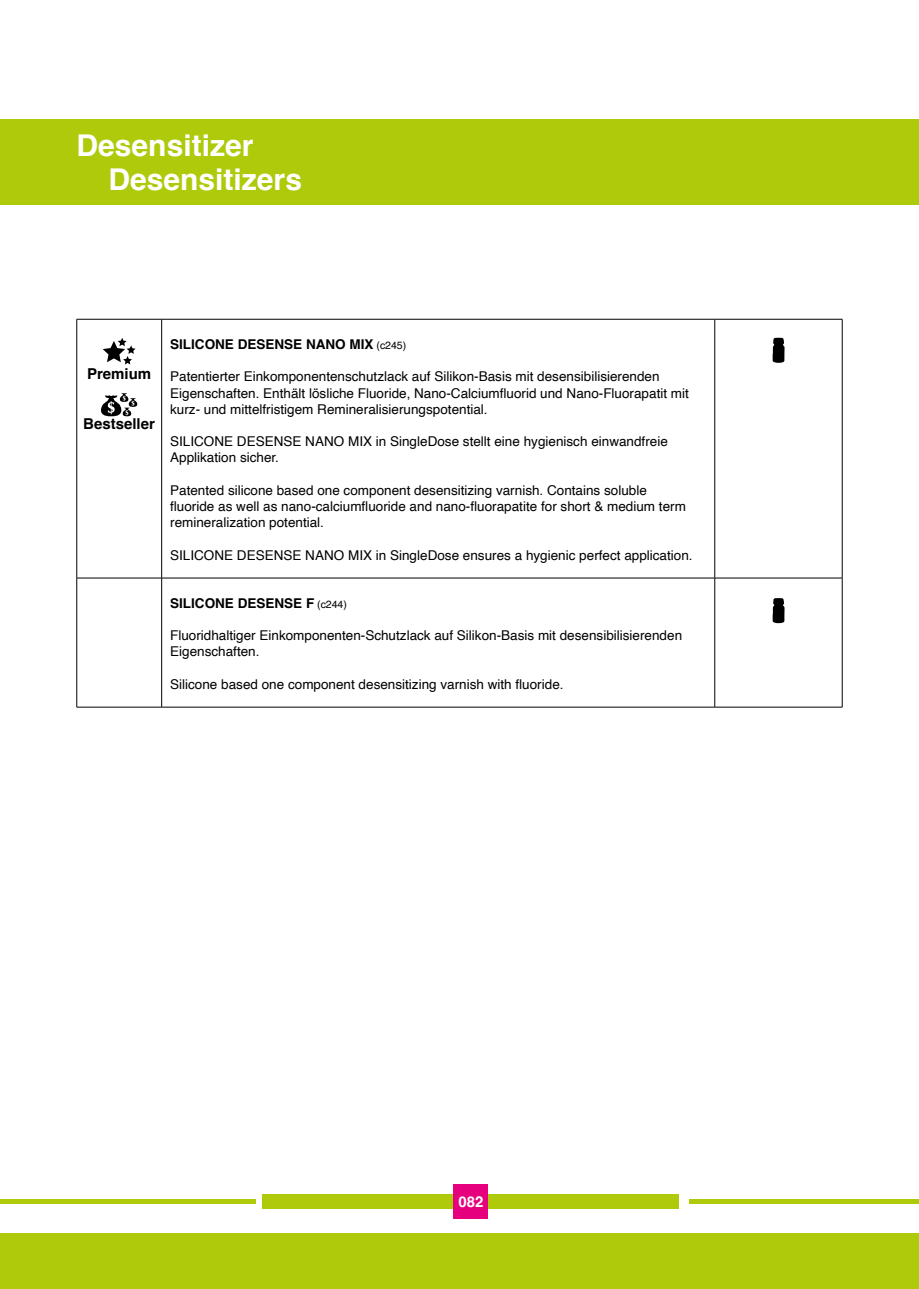
<style>
.page{position:relative;width:919px;height:1289px;background:#fff}
.page>*{position:absolute;margin:0;border:0;box-sizing:border-box;transform-origin:0 0}
.t1{font:700 30px/33.8px "Helvetica";color:#fff}
.t2{font:700 15px "Helvetica";color:#000}
.t3{font:700 15px "Helvetica";color:#fff}
.t4{font:13.5px/16.2px "Helvetica";color:#000}
.t5{font:700 13.5px "Helvetica";color:#000}
.s1{font-weight:400;font-size:10.5px}
</style>
<div class="page">
<div style="left:0;top:119px;width:918px;height:85px;background:#afca0b"></div>
<div style="left:0;top:1233px;width:918px;height:55px;background:#afca0b"></div>
<hr style="left:0;top:1199px;width:255px;height:4px;background:#afca0b">
<hr style="left:689px;top:1199px;width:229px;height:4px;background:#afca0b">
<div style="left:263px;top:1194px;width:416px;height:15px;background:#afca0b"></div>
<hr style="left:77px;top:319px;width:85px;height:1px;background:#000">
<hr style="left:162px;top:319px;width:552px;height:1px;background:#000">
<hr style="left:161px;top:319px;width:1px;height:259px;background:#000">
<hr style="left:714px;top:319px;width:128px;height:1px;background:#000">
<hr style="left:77px;top:577px;width:85px;height:1px;background:#000">
<hr style="left:162px;top:577px;width:552px;height:1px;background:#000">
<hr style="left:161px;top:578px;width:1px;height:129px;background:#000">
<hr style="left:714px;top:577px;width:128px;height:1px;background:#000">
<hr style="left:77px;top:707px;width:85px;height:1px;background:#000">
<hr style="left:162px;top:707px;width:552px;height:1px;background:#000">
<hr style="left:714px;top:707px;width:128px;height:1px;background:#000">
<hr style="left:76px;top:319px;width:1px;height:259px;background:#000">
<hr style="left:714px;top:319px;width:1px;height:259px;background:#000">
<hr style="left:841px;top:319px;width:1px;height:259px;background:#000">
<hr style="left:76px;top:578px;width:1px;height:129px;background:#000">
<hr style="left:714px;top:578px;width:1px;height:129px;background:#000">
<hr style="left:841px;top:578px;width:1px;height:129px;background:#000">
<svg style="left:101px;top:393px;width:37px;height:24px"></svg>
<svg style="left:103px;top:338px;width:32px;height:26px"></svg>
<svg style="left:772px;top:598px;width:12px;height:25px"></svg>
<svg style="left:772px;top:338px;width:12px;height:25px"></svg>
<div style="left:454px;top:1184px;width:34px;height:34px;background:#e6007d"></div>
<h1 class="t1" style="left:108px;top:132px;width:195px;text-indent:-32px">Desensitizer<br>Desensitizers</h1>
<p class="t2" style="left:87px;top:364px;width:66px">Premium</p>
<p class="t2" style="left:83px;top:415px;width:73px">Bestseller</p>
<p class="t5" style="left:170px;top:336px;width:237px">SILICONE DESENSE NANO MIX <span class="s1">(c245)</span></p>
<p class="t4" style="left:170px;top:369px;width:520px">Patentierter Einkomponentenschutzlack auf Silikon-Basis mit desensibilisierenden<br>Eigenschaften. Enthält lösliche Fluoride, Nano-Calciumfluorid und Nano-Fluorapatit mit kurz- und mittelfristigem Remineralisierungspotential.</p>
<p class="t4" style="left:170px;top:434px;width:499px">SILICONE DESENSE NANO MIX in SingleDose stellt eine hygienisch einwandfreie<br>Applikation sicher.</p>
<p class="t4" style="left:170px;top:482px;width:517px">Patented silicone based one component desensitizing varnish. Contains soluble fluoride as well as nano-calciumfluoride and nano-fluorapatite for short &amp; medium term remineralization potential.</p>
<p class="t4" style="left:170px;top:547px;width:524px">SILICONE DESENSE NANO MIX in SingleDose ensures a hygienic perfect application.</p>
<p class="t5" style="left:170px;top:594px;width:178px">SILICONE DESENSE F <span class="s1">(c244)</span></p>
<p class="t4" style="left:170px;top:627px;width:513px">Fluoridhaltiger Einkomponenten-Schutzlack auf Silikon-Basis mit desensibilisierenden<br>Eigenschaften.</p>
<p class="t4" style="left:170px;top:676px;width:395px">Silicone based one component desensitizing varnish with fluoride.</p>
<p class="t3" style="left:458px;top:1192px;width:27px">082</p>
</div>
